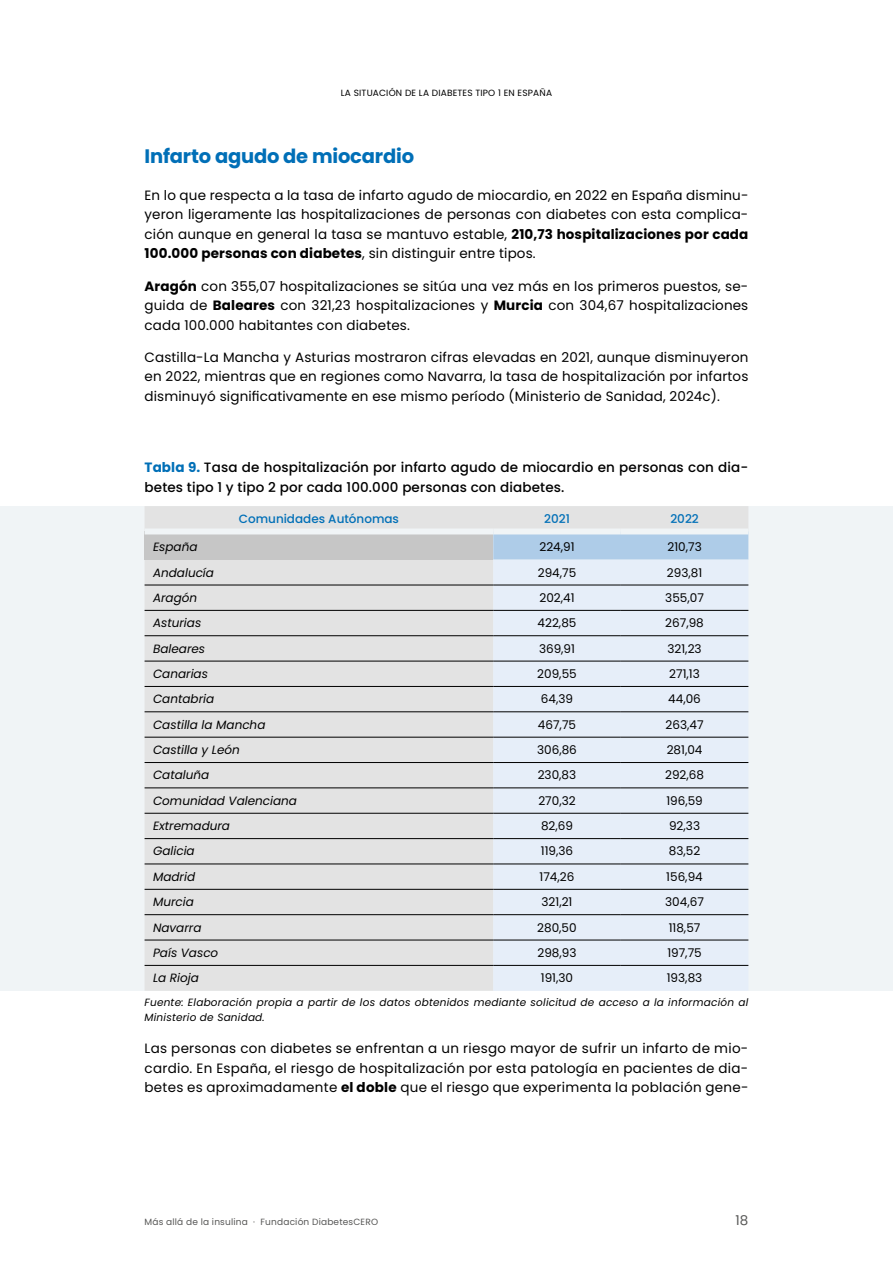
<style>
.page{position:relative;width:893px;height:1263px;background:#fff}
.page>*{position:absolute;margin:0;border:0;box-sizing:border-box;transform-origin:0 0}
.t1{font:700 19.5px "Poppins";letter-spacing:-.01em;color:#006fb7}
.t2{font:13.5px/19.5px "Poppins";letter-spacing:.01em;color:#000;text-align:justify}
.t3{font:500 13.5px/19.5px "Poppins";letter-spacing:.01em;color:#000}
.t4{font:13.5px "Poppins";color:#575756}
.t5{font:12px "Poppins";color:#000}
.t6{font:italic 12px "Poppins";color:#000}
.t7{font:500 12px "Poppins";color:#006fb7}
.t8{font:italic 10.5px/15px "Poppins";letter-spacing:.02em;color:#000}
.t9{font:9px "Poppins";letter-spacing:.02em;color:#575756}
.t10{font:9px "Poppins";letter-spacing:.02em;color:#000}
.s1{font-weight:700}
.s2{font-weight:700;color:#006fb7}
</style>
<div class="page">
<div style="left:0;top:506px;width:893px;height:485px;background:#f0f4f6"></div>
<div style="left:145px;top:506px;width:603px;height:485px;background:#e3e3e3"></div>
<div style="left:145px;top:531px;width:348px;height:29px;background:#c6c6c6"></div>
<svg style="left:493px;top:534px;width:255px;height:26px;background:#b0cde8"></svg>
<div style="left:493px;top:560px;width:255px;height:431px;background:#e6eef9"></div>
<div style="left:145px;top:528px;width:348px;height:6px;background:#f0f4f6"></div>
<div style="left:493px;top:528px;width:128px;height:6px;background:#f0f4f6"></div>
<div style="left:621px;top:528px;width:127px;height:6px;background:#f0f4f6"></div>
<hr style="left:145px;top:585px;width:348px;height:1px;background:#000">
<hr style="left:145px;top:610px;width:348px;height:1px;background:#000">
<hr style="left:145px;top:635px;width:348px;height:1px;background:#000">
<hr style="left:145px;top:661px;width:348px;height:1px;background:#000">
<hr style="left:145px;top:686px;width:348px;height:1px;background:#000">
<hr style="left:145px;top:711px;width:348px;height:1px;background:#000">
<hr style="left:145px;top:737px;width:348px;height:1px;background:#000">
<hr style="left:145px;top:762px;width:348px;height:1px;background:#000">
<hr style="left:145px;top:788px;width:348px;height:1px;background:#000">
<hr style="left:145px;top:813px;width:348px;height:1px;background:#000">
<hr style="left:145px;top:838px;width:348px;height:1px;background:#000">
<hr style="left:145px;top:864px;width:348px;height:1px;background:#000">
<hr style="left:145px;top:889px;width:348px;height:1px;background:#000">
<hr style="left:145px;top:914px;width:348px;height:1px;background:#000">
<hr style="left:145px;top:940px;width:348px;height:1px;background:#000">
<hr style="left:145px;top:965px;width:348px;height:1px;background:#000">
<hr style="left:493px;top:585px;width:128px;height:1px;background:#000">
<hr style="left:621px;top:585px;width:127px;height:1px;background:#000">
<hr style="left:493px;top:610px;width:128px;height:1px;background:#000">
<hr style="left:621px;top:610px;width:127px;height:1px;background:#000">
<hr style="left:493px;top:635px;width:128px;height:1px;background:#000">
<hr style="left:621px;top:635px;width:127px;height:1px;background:#000">
<hr style="left:493px;top:661px;width:128px;height:1px;background:#000">
<hr style="left:621px;top:661px;width:127px;height:1px;background:#000">
<hr style="left:493px;top:686px;width:128px;height:1px;background:#000">
<hr style="left:621px;top:686px;width:127px;height:1px;background:#000">
<hr style="left:493px;top:711px;width:128px;height:1px;background:#000">
<hr style="left:621px;top:711px;width:127px;height:1px;background:#000">
<hr style="left:493px;top:737px;width:128px;height:1px;background:#000">
<hr style="left:621px;top:737px;width:127px;height:1px;background:#000">
<hr style="left:493px;top:762px;width:128px;height:1px;background:#000">
<hr style="left:621px;top:762px;width:127px;height:1px;background:#000">
<hr style="left:493px;top:788px;width:128px;height:1px;background:#000">
<hr style="left:621px;top:788px;width:127px;height:1px;background:#000">
<hr style="left:493px;top:813px;width:128px;height:1px;background:#000">
<hr style="left:621px;top:813px;width:127px;height:1px;background:#000">
<hr style="left:493px;top:838px;width:128px;height:1px;background:#000">
<hr style="left:621px;top:838px;width:127px;height:1px;background:#000">
<hr style="left:493px;top:864px;width:128px;height:1px;background:#000">
<hr style="left:621px;top:864px;width:127px;height:1px;background:#000">
<hr style="left:493px;top:889px;width:128px;height:1px;background:#000">
<hr style="left:621px;top:889px;width:127px;height:1px;background:#000">
<hr style="left:493px;top:914px;width:128px;height:1px;background:#000">
<hr style="left:621px;top:914px;width:127px;height:1px;background:#000">
<hr style="left:493px;top:940px;width:128px;height:1px;background:#000">
<hr style="left:621px;top:940px;width:127px;height:1px;background:#000">
<hr style="left:493px;top:965px;width:128px;height:1px;background:#000">
<hr style="left:621px;top:965px;width:127px;height:1px;background:#000">
<p class="t10" style="left:341px;top:87px;width:213px">LA SITUACIÓN DE LA DIABETES TIPO 1 EN ESPAÑA</p>
<h1 class="t1" style="left:145px;top:144px;width:271px">Infarto agudo de miocardio</h1>
<p class="t2" style="left:145px;top:185px;width:605px">En lo que respecta a la tasa de infarto agudo de miocardio, en 2022 en España disminu&shy;yeron ligeramente las hospitalizaciones de personas con diabetes con esta complica&shy;ción aunque en general la tasa se mantuvo estable, <span class="s1">210,73 hospitalizaciones por cada 100.000 personas con diabetes</span>, sin distinguir entre tipos.</p>
<p class="t2" style="left:145px;top:276px;width:605px"><span class="s1">Aragón</span> con 355,07 hospitalizaciones se sitúa una vez más en los primeros puestos, se&shy;guida de <span class="s1">Baleares</span> con 321,23 hospitalizaciones y <span class="s1">Murcia</span> con 304,67 hospitalizaciones cada 100.000 habitantes con diabetes.</p>
<p class="t2" style="left:145px;top:347px;width:605px">Castilla-La Mancha y Asturias mostraron cifras elevadas en 2021, aunque disminuyeron en 2022, mientras que en regiones como Navarra, la tasa de hospitalización por infartos disminuyó significativamente en ese mismo período (Ministerio de Sanidad, 2024c).</p>
<p class="t3" style="left:145px;top:458px;width:605px"><span class="s2">Tabla 9.</span> Tasa de hospitalización por infarto agudo de miocardio en personas con dia&shy;betes tipo 1 y tipo 2 por cada 100.000 personas con diabetes.</p>
<p class="t7" style="left:239px;top:512px;width:162px">Comunidades Autónomas</p>
<p class="t7" style="left:544px;top:512px;width:27px">2021</p>
<p class="t7" style="left:670px;top:512px;width:30px">2022</p>
<p class="t6" style="left:153px;top:540px;width:46px">España</p>
<p class="t5" style="left:539px;top:540px;width:37px">224,91</p>
<p class="t5" style="left:667px;top:540px;width:36px">210,73</p>
<p class="t6" style="left:153px;top:565px;width:62px">Andalucía</p>
<p class="t5" style="left:538px;top:565px;width:40px">294,75</p>
<p class="t5" style="left:667px;top:565px;width:37px">293,81</p>
<p class="t6" style="left:153px;top:591px;width:46px">Aragón</p>
<p class="t5" style="left:539px;top:591px;width:37px">202,41</p>
<p class="t5" style="left:665px;top:591px;width:40px">355,07</p>
<p class="t6" style="left:153px;top:616px;width:50px">Asturias</p>
<p class="t5" style="left:538px;top:616px;width:40px">422,85</p>
<p class="t5" style="left:665px;top:616px;width:40px">267,98</p>
<p class="t6" style="left:153px;top:641px;width:54px">Baleares</p>
<p class="t5" style="left:539px;top:641px;width:38px">369,91</p>
<p class="t5" style="left:667px;top:641px;width:36px">321,23</p>
<p class="t6" style="left:153px;top:667px;width:56px">Canarias</p>
<p class="t5" style="left:537px;top:667px;width:41px">209,55</p>
<p class="t5" style="left:669px;top:667px;width:32px">271,13</p>
<p class="t6" style="left:153px;top:692px;width:63px">Cantabria</p>
<p class="t5" style="left:541px;top:692px;width:34px">64,39</p>
<p class="t5" style="left:668px;top:692px;width:34px">44,06</p>
<p class="t6" style="left:153px;top:717px;width:114px">Castilla la Mancha</p>
<p class="t5" style="left:538px;top:717px;width:40px">467,75</p>
<p class="t5" style="left:666px;top:717px;width:40px">263,47</p>
<p class="t6" style="left:153px;top:743px;width:88px">Castilla y León</p>
<p class="t5" style="left:537px;top:743px;width:41px">306,86</p>
<p class="t5" style="left:667px;top:743px;width:37px">281,04</p>
<p class="t6" style="left:153px;top:768px;width:58px">Cataluña</p>
<p class="t5" style="left:538px;top:768px;width:40px">230,83</p>
<p class="t5" style="left:665px;top:768px;width:40px">292,68</p>
<p class="t6" style="left:153px;top:793px;width:145px">Comunidad Valenciana</p>
<p class="t5" style="left:538px;top:793px;width:39px">270,32</p>
<p class="t5" style="left:666px;top:793px;width:38px">196,59</p>
<p class="t6" style="left:153px;top:819px;width:79px">Extremadura</p>
<p class="t5" style="left:541px;top:819px;width:34px">82,69</p>
<p class="t5" style="left:669px;top:819px;width:32px">92,33</p>
<p class="t6" style="left:153px;top:844px;width:43px">Galicia</p>
<p class="t5" style="left:541px;top:844px;width:34px">119,36</p>
<p class="t5" style="left:669px;top:844px;width:33px">83,52</p>
<p class="t6" style="left:153px;top:870px;width:44px">Madrid</p>
<p class="t5" style="left:540px;top:870px;width:36px">174,26</p>
<p class="t5" style="left:666px;top:870px;width:38px">156,94</p>
<p class="t6" style="left:153px;top:895px;width:42px">Murcia</p>
<p class="t5" style="left:541px;top:895px;width:32px">321,21</p>
<p class="t5" style="left:665px;top:895px;width:40px">304,67</p>
<p class="t6" style="left:153px;top:920px;width:50px">Navarra</p>
<p class="t5" style="left:537px;top:920px;width:41px">280,50</p>
<p class="t5" style="left:669px;top:920px;width:33px">118,57</p>
<p class="t6" style="left:153px;top:946px;width:67px">País Vasco</p>
<p class="t5" style="left:537px;top:946px;width:41px">298,93</p>
<p class="t5" style="left:667px;top:946px;width:36px">197,75</p>
<p class="t6" style="left:153px;top:971px;width:47px">La Rioja</p>
<p class="t5" style="left:541px;top:971px;width:34px">191,30</p>
<p class="t5" style="left:667px;top:971px;width:37px">193,83</p>
<p class="t8" style="left:145px;top:995px;width:605px">Fuente: Elaboración propia a partir de los datos obtenidos mediante solicitud de acceso a la información al<br>Ministerio de Sanidad.</p>
<p class="t2" style="left:145px;top:1038px;width:605px">Las personas con diabetes se enfrentan a un riesgo mayor de sufrir un infarto de mio&shy;cardio. En España, el riesgo de hospitalización por esta patología en pacientes de dia&shy;betes es aproximadamente <span class="s1">el doble</span> que el riesgo que experimenta la población gene-</p>
<p class="t9" style="left:145px;top:1216px;width:235px">Más allá de la insulina · Fundación DiabetesCERO</p>
<p class="t4" style="left:735px;top:1212px;width:14px">18</p>
</div>
